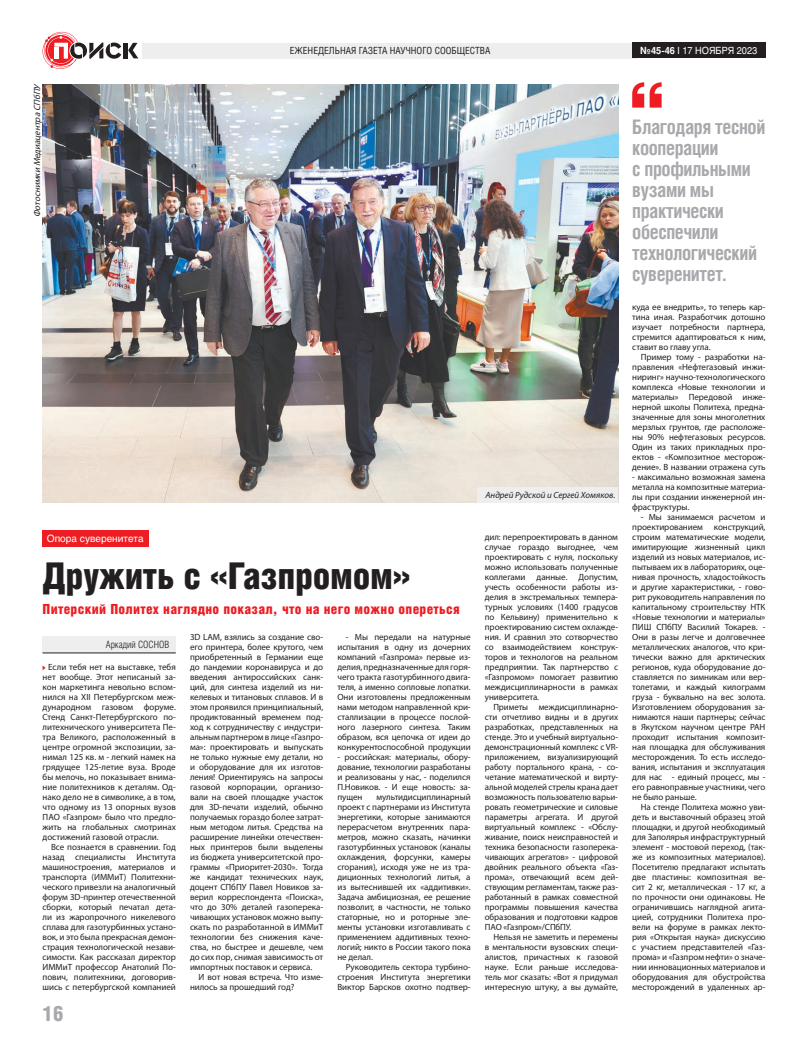
<style>
.page{position:relative;width:808px;height:1049px;background:#fff}
.page>*{position:absolute;margin:0;border:0;box-sizing:border-box;transform-origin:0 0}
.t1{font:37px "Helios Cond Black C";letter-spacing:-.01em;color:#231f20}
.t2{font:21.1px "Helios Cond Black C";color:#a8a9ad}
.t3{font:700 20px/21px "Helios Cond C";letter-spacing:-.02em;color:#a8a9ad;scale:.96 1}
.t4{font:14px "Helios Cond Black C";letter-spacing:.02em;color:#ee1d23}
.t5{font:10px "Helios C";color:#fff}
.t6{font:10px "Helios Cond Light C";color:#231f20}
.t7{font:9.8px "Helios Cond C";color:#231f20}
.t8{font:9.8px "Helios C";color:#fff;scale:.93 1}
.t9{font:9px/10px "Myriad Pro";letter-spacing:-.005em;color:#231f20;text-align:justify}
.t10{font:italic 9px "Myriad Pro";color:#231f20}
.t11{font:italic 9px "Myriad Pro";color:#231f20}
.s1{font-weight:700}
</style>
<div class="page">
<hr style="left:124px;top:43px;width:4px;height:15px;background:#231f20">
<svg style="left:128px;top:43px;width:10px;height:15px"></svg>
<svg style="left:43px;top:32px;width:78px;height:37px"></svg>
<div style="left:142px;top:43px;width:496px;height:16px;background:#eeeeef"></div>
<div style="left:632px;top:43px;width:133px;height:15px;background:#231f20"></div>
<img style="left:43px;top:84px;width:575px;height:418px">
<svg style="left:632px;top:82px;width:30px;height:26px"></svg>
<div style="left:43px;top:637px;width:133px;height:16px;background:#eeeeef"></div>
<hr style="left:43px;top:653px;width:133px;height:1px;background:#231f20">
<div style="left:43px;top:531px;width:106px;height:16px;background:#ee1d23"></div>
<div style="left:478px;top:487px;width:140px;height:16px;background:#eeeeef"></div>
<p class="t11" style="left:32px;top:217px;width:134px;rotate:-90deg">Фотоснимки Медиацентра СПбПУ</p>
<p class="t7" style="left:290px;top:45px;width:202px">ЕЖЕНЕДЕЛЬНАЯ ГАЗЕТА НАУЧНОГО СООБЩЕСТВА</p>
<p class="t8" style="left:640px;top:44px;width:127px"><span class="s1">№45-46</span> I 17 НОЯБРЯ 2023</p>
<h3 class="t3" style="left:632px;top:116px;width:140px">Благодаря тесной кооперации<br>с профильными вузами мы практически обеспечили технологический суверенитет.</h3>
<p class="t5" style="left:47px;top:532px;width:98px">Опора суверенитета</p>
<h1 class="t1" style="left:43px;top:555px;width:369px">Дружить с «Газпромом»</h1>
<h3 class="t4" style="left:43px;top:601px;width:419px">Питерский Политех наглядно показал, что на него можно опереться</h3>
<p class="t6" style="left:106px;top:639px;width:65px">Аркадий СОСНОВ</p>
<p class="t9" style="left:43px;top:662px;width:135px;text-indent:6px">Если тебя нет на выставке, тебя нет вообще. Этот неписаный за&shy;кон маркетинга невольно вспом&shy;нился на XII Петербургском меж&shy;дународном газовом форуме.<br>Стенд Санкт-Петербургского по&shy;литехнического университета Пе&shy;тра Великого, расположенный в центре огромной экспозиции, за&shy;нимал 125 кв. м - легкий намек на грядущее 125-летие вуза. Вроде бы мелочь, но показывает внима&shy;ние политехников к деталям. Од&shy;нако дело не в символике, а в том, что одному из 13 опорных вузов ПАО «Газпром» было что предло&shy;жить на глобальных смотринах достижений газовой отрасли.</p>
<p class="t9" style="left:43px;top:842px;width:135px;text-indent:9px">Все познается в сравнении. Год назад специалисты Института машиностроения, материалов и транспорта (ИММиТ) Политехни&shy;ческого привезли на аналогичный форум 3D-принтер отечественной сборки, который печатал дета&shy;ли из жаропрочного никелевого сплава для газотурбинных устано&shy;вок, и это была прекрасная демон&shy;страция технологической незави&shy;симости. Как рассказал директор ИММиТ профессор Анатолий По&shy;пович, политехники, договорив&shy;шись с петербургской компанией</p>
<p class="t9" style="left:190px;top:632px;width:135px">3D LAM, взялись за создание сво&shy;его принтера, более крутого, чем приобретенный в Германии еще до пандемии коронавируса и до введения антироссийских санк&shy;ций, для синтеза изделий из ни&shy;келевых и титановых сплавов. И в этом проявился принципиальный, продиктованный временем под&shy;ход к сотрудничеству с индустри&shy;альным партнером в лице «Газпро&shy;ма»: проектировать и выпускать не только нужные ему детали, но и оборудование для их изготов&shy;ления! Ориентируясь на запросы газовой корпорации, организо&shy;вали на своей площадке участок для 3D-печати изделий, обычно получаемых гораздо более затрат&shy;ным методом литья. Средства на расширение линейки отечествен&shy;ных принтеров были выделены из бюджета университетской про&shy;граммы «Приоритет-2030». Тогда же кандидат технических наук, доцент СПбПУ Павел Новиков за&shy;верил корреспондента «Поиска», что до 30% деталей газоперека&shy;чивающих установок можно выпу&shy;скать по разработанной в ИММиТ технологии без снижения каче&shy;ства, но быстрее и дешевле, чем до сих пор, снимая зависимость от импортных поставок и сервиса.</p>
<p class="t9" style="left:190px;top:972px;width:135px;text-indent:9px">И вот новая встреча. Что изме&shy;нилось за прошедший год?</p>
<p class="t9" style="left:337px;top:632px;width:135px;text-indent:9px">- Мы передали на натурные испытания в одну из дочерних компаний «Газпрома» первые из&shy;делия, предназначенные для горя&shy;чего тракта газотурбинного двига&shy;теля, а именно сопловые лопатки.<br>Они изготовлены предложенным нами методом направленной кри&shy;сталлизации в процессе послой&shy;ного лазерного синтеза. Таким образом, вся цепочка от идеи до конкурентоспособной продукции</p>
<p class="t9" style="left:337px;top:752px;width:135px">- российская: материалы, обору&shy;дование, технологии разработаны и реализованы у нас, - поделился П.Новиков. - И еще новость: за&shy;пущен</p>
<p class="t9" style="left:337px;top:792px;width:135px;text-indent:39px">мультидисциплинарный проект с партнерами из Института энергетики, которые занимаются перерасчетом внутренних пара&shy;метров, можно сказать, начинки газотурбинных установок (каналы охлаждения, форсунки, камеры сгорания), исходя уже не из тра&shy;диционных технологий литья, а из вытеснившей их «аддитивки».<br>Задача амбициозная, ее решение позволит, в частности, не только статорные, но и роторные эле&shy;менты установки изготавливать с применением аддитивных техно&shy;логий; никто в России такого пока не делал.</p>
<p class="t9" style="left:337px;top:962px;width:135px;text-indent:9px">Руководитель сектора турбино&shy;строения Института энергетики Виктор Барсков охотно подтвер-</p>
<h2 class="t2" style="left:43px;top:1001px;width:23px">16</h2>
<p class="t10" style="left:485px;top:489px;width:131px">Андрей Рудской и Сергей Хомяков.</p>
<p class="t9" style="left:485px;top:532px;width:135px">дил: перепроектировать в данном случае гораздо выгоднее, чем проектировать с нуля, поскольку можно использовать полученные коллегами данные. Допустим, учесть особенности работы из&shy;делия в экстремальных темпера&shy;турных условиях (1400 градусов по Кельвину) применительно к проектированию систем охлажде&shy;ния. И сравнил это сотворчество со взаимодействием конструк&shy;торов и технологов на реальном предприятии. Так партнерство с «Газпромом» помогает развитию междисциплинарности в рамках университета.</p>
<p class="t9" style="left:485px;top:702px;width:135px;text-indent:9px">Приметы междисциплинарно&shy;сти отчетливо видны и в других разработках, представленных на стенде. Это и учебный виртуально&shy;демонстрационный комплекс с VR&shy;приложением, визуализирующий работу портального крана, - со&shy;четание математической и вирту&shy;альной моделей стрелы крана дает возможность пользователю варьи&shy;ровать геометрические и силовые параметры агрегата. И другой виртуальный комплекс - «Обслу&shy;живание, поиск неисправностей и техника безопасности газоперека&shy;чивающих агрегатов» - цифровой двойник реального объекта «Газ&shy;прома», отвечающий всем дей&shy;ствующим регламентам, также раз&shy;работанный в рамках сов местной программы повышения качества образования и подготовки кадров ПАО «Газпром»/СПбПУ.</p>
<p class="t9" style="left:485px;top:932px;width:135px;text-indent:9px">Нельзя не заметить и перемены в ментальности вузовских специ&shy;алистов, причастных к газовой науке. Если раньше исследова&shy;тель мог сказать: «Вот я придумал интересную штуку, а вы думайте,</p>
<p class="t9" style="left:632px;top:302px;width:135px">куда ее внедрить», то теперь кар&shy;тина иная. Разработчик дотошно изучает потребности партнера, стремится адаптироваться к ним, ставит во главу угла.</p>
<p class="t9" style="left:632px;top:352px;width:135px;text-indent:9px">Пример тому - разработки на&shy;правления «Нефтегазовый инжи&shy;ниринг» научно-технологического комплекса «Новые технологии и материалы» Передовой инже&shy;нерной школы Политеха, предна&shy;значенные для зоны многолетних мерзлых грунтов, где расположе&shy;ны 90% нефтегазовых ресурсов.<br>Один из таких прикладных про&shy;ектов - «Композитное месторож&shy;дение». В названии отражена суть</p>
<p class="t9" style="left:632px;top:472px;width:135px">- максимально возможная замена металла на композитные материа&shy;лы при создании инженерной ин&shy;фраструктуры.</p>
<p class="t9" style="left:632px;top:512px;width:135px;text-indent:9px">- Мы занимаемся расчетом и проектированием конструкций, строим математические модели, имитирующие жизненный цикл изделий из новых материалов, ис&shy;пытываем их в лабораториях, оце&shy;нивая прочность, хладостойкость и другие характеристики, - гово&shy;рит руководитель направления по капитальному строительству НТК «Новые технологии и материалы» ПИШ СПбПУ Василий Токарев. - Они в разы легче и долговечнее металлических аналогов, что кри&shy;тически важно для арктических регионов, куда оборудование до&shy;ставляется по зимникам или вер&shy;толетами, и каждый килограмм груза - буквально на вес золота.<br>Изготовлением оборудования за&shy;нимаются наши партнеры; сейчас в Якутском научном центре РАН проходит испытания композит&shy;ная площадка для обслуживания месторождения. То есть исследо&shy;вания, испытания и эксплуатация для нас - единый процесс, мы - его равноправные участники, чего не было раньше.</p>
<p class="t9" style="left:632px;top:802px;width:135px;text-indent:9px">На стенде Политеха можно уви&shy;деть и выставочный образец этой площадки, и другой необходимый для Заполярья инфраструктурный элемент - мостовой переход, (так&shy;же из композитных материалов).<br>Посетителю предлагают испытать две пластины: композитная ве&shy;сит 2 кг, металлическая - 17 кг, а по прочности они одинаковы. Не ограничившись наглядной агита&shy;цией, сотрудники Политеха про&shy;вели на форуме в рамках лекто&shy;рия «Открытая наука» дискуссию с участием представителей «Газ&shy;прома» и «Газпром нефти» о значе&shy;нии инновационных материалов и оборудования для обустройства месторождений в удаленных ар-</p>
</div>
